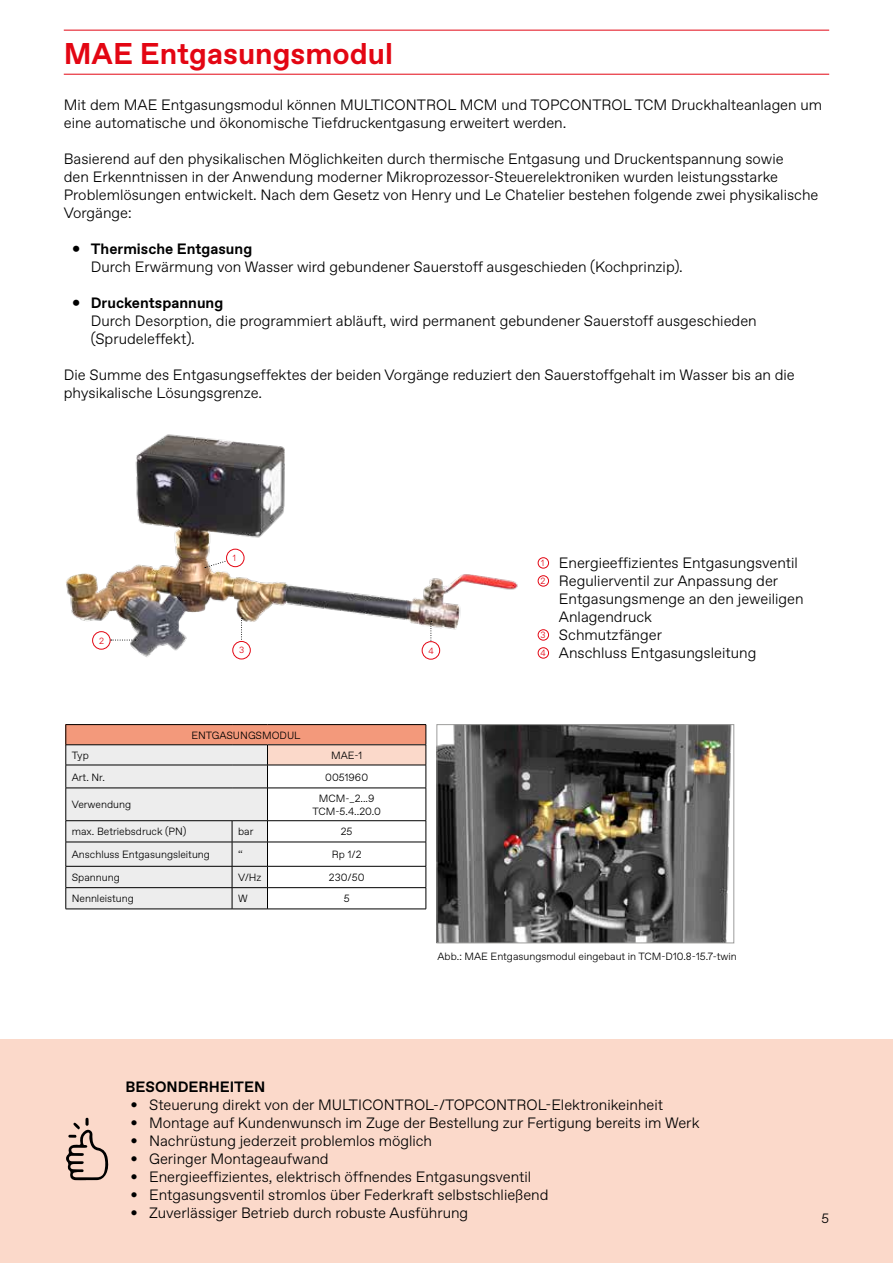
<style>
.page{position:relative;width:893px;height:1263px;background:#fff}
.page>*{position:absolute;margin:0;border:0;box-sizing:border-box;transform-origin:0 0}
.t1{font:700 30px "ABC Favorit";color:#e30613}
.t2{font:300 15px/18px "ABC Favorit";color:#000}
.t3{font:700 15px "ABC Favorit";color:#000}
.t4{font:300 13.5px "ABC Favorit";color:#000}
.t5{font:300 10.5px/12.6px "ABC Favorit";color:#000;text-align:center}
.t6{font:300 9px "ABC Favorit";color:#e30613}
.s1{font-size:9px;color:#e30613}
</style>
<div class="page">
<hr style="left:64px;top:30px;width:765px;height:1px;background:#e30613">
<hr style="left:64px;top:74px;width:765px;height:1px;background:#e30613">
<div style="left:0;top:1040px;width:893px;height:223px;background:#fbd9ca"></div>
<div style="left:66px;top:725px;width:360px;height:20px;background:#f3997b"></div>
<div style="left:267px;top:745px;width:159px;height:20px;background:#fbd9ca"></div>
<hr style="left:66px;top:724px;width:166px;height:1px;background:#000">
<hr style="left:232px;top:724px;width:35px;height:1px;background:#000">
<hr style="left:267px;top:724px;width:159px;height:1px;background:#000">
<hr style="left:267px;top:744px;width:159px;height:1px;background:#000">
<hr style="left:267px;top:765px;width:159px;height:1px;background:#000">
<hr style="left:267px;top:788px;width:159px;height:1px;background:#000">
<hr style="left:267px;top:820px;width:159px;height:1px;background:#000">
<hr style="left:267px;top:842px;width:159px;height:1px;background:#000">
<hr style="left:267px;top:866px;width:159px;height:1px;background:#000">
<hr style="left:267px;top:887px;width:159px;height:1px;background:#000">
<svg style="left:66px;top:725px;width:202px;height:184px;background:#e1d8d5"></svg>
<hr style="left:66px;top:909px;width:166px;height:1px;background:#000">
<hr style="left:232px;top:909px;width:35px;height:1px;background:#000">
<hr style="left:267px;top:909px;width:159px;height:1px;background:#000">
<svg style="left:426px;top:725px;width:1px;height:63px"></svg>
<hr style="left:426px;top:788px;width:1px;height:32px;background:#000">
<svg style="left:426px;top:821px;width:1px;height:88px"></svg>
<img style="left:66px;top:434px;width:452px;height:226px">
<div style="left:93px;top:632px;width:17px;height:17px;background:#fff;border-radius:50%"></div>
<div style="left:92px;top:631px;width:18px;height:18px;border:1px solid #e30613;border-radius:50%"></div>
<svg style="left:431px;top:621px;width:1px;height:20px"></svg>
<svg style="left:241px;top:618px;width:2px;height:23px"></svg>
<svg style="left:111px;top:640px;width:25px;height:1px"></svg>
<svg style="left:205px;top:560px;width:24px;height:8px"></svg>
<div style="left:538px;top:557px;width:11px;height:11px;border:1px solid #e30613;border-radius:50%"></div>
<div style="left:538px;top:575px;width:11px;height:11px;border:1px solid #e30613;border-radius:50%"></div>
<div style="left:538px;top:629px;width:11px;height:11px;border:1px solid #e30613;border-radius:50%"></div>
<div style="left:538px;top:647px;width:11px;height:11px;border:1px solid #e30613;border-radius:50%"></div>
<div style="left:227px;top:549px;width:17px;height:18px;background:#fff;border-radius:50%"></div>
<div style="left:226px;top:549px;width:18px;height:18px;border:1px solid #e30613;border-radius:50%"></div>
<div style="left:422px;top:642px;width:18px;height:17px;background:#fff;border-radius:50%"></div>
<div style="left:422px;top:641px;width:18px;height:18px;border:1px solid #e30613;border-radius:50%"></div>
<div style="left:233px;top:641px;width:17px;height:18px;background:#fff;border-radius:50%"></div>
<div style="left:232px;top:641px;width:19px;height:18px;border:1px solid #e30613;border-radius:50%"></div>
<img style="left:439px;top:726px;width:293px;height:215px">
<div style="left:437px;top:724px;width:297px;height:219px;border:1px solid #9d9d9c"></div>
<svg style="left:66px;top:1118px;width:43px;height:62px"></svg>
<h1 class="t1" style="left:64px;top:35px;width:331px">MAE Entgasungsmodul</h1>
<p class="t2" style="left:64px;top:96px;width:760px">Mit dem MAE Entgasungsmodul können MULTICONTROL MCM und TOPCONTROL TCM Druckhalteanlagen um eine automatische und ökonomische Tiefdruckentgasung erweitert werden.</p>
<p class="t2" style="left:64px;top:150px;width:756px">Basierend auf den physikalischen Möglichkeiten durch thermische Entgasung und Druckentspannung sowie<br>den Erkenntnissen in der Anwendung moderner Mikroprozessor-Steuerelektroniken wurden leistungsstarke Problemlösungen entwickelt. Nach dem Gesetz von Henry und Le Chatelier bestehen folgende zwei physikalische Vorgänge:</p>
<p class="t3" style="left:72px;top:240px;width:181px">• Thermische Entgasung</p>
<p class="t2" style="left:91px;top:258px;width:594px">Durch Erwärmung von Wasser wird gebundener Sauerstoff ausgeschieden (Kochprinzip).</p>
<p class="t3" style="left:72px;top:294px;width:152px">• Druckentspannung</p>
<p class="t2" style="left:91px;top:312px;width:667px">Durch Desorption, die programmiert abläuft, wird permanent gebundener Sauerstoff ausgeschieden (Sprudeleffekt).</p>
<p class="t2" style="left:64px;top:366px;width:733px">Die Summe des Entgasungseffektes der beiden Vorgänge reduziert den Sauerstoffgehalt im Wasser bis an die physikalische Lösungsgrenze.</p>
<p class="t6" style="left:99px;top:635px;width:7px">2</p>
<p class="t6" style="left:233px;top:553px;width:5px">1</p>
<p class="t6" style="left:239px;top:645px;width:7px">3</p>
<p class="t6" style="left:428px;top:645px;width:7px">4</p>
<p class="t5" style="left:191px;top:729px;width:111px">ENTGASUNGSMODUL</p>
<p class="t5" style="left:72px;top:749px;width:19px">Typ</p>
<p class="t5" style="left:331px;top:749px;width:33px">MAE-1</p>
<p class="t5" style="left:72px;top:771px;width:35px">Art. Nr.</p>
<p class="t5" style="left:325px;top:771px;width:44px">0051960</p>
<p class="t5" style="left:72px;top:799px;width:61px">Verwendung</p>
<p class="t5" style="left:313px;top:792px;width:70px">MCM-_2...9<br>TCM-5.4..20.0</p>
<p class="t5" style="left:72px;top:826px;width:116px">max. Betriebsdruck (PN)</p>
<p class="t5" style="left:238px;top:826px;width:17px">bar</p>
<p class="t5" style="left:341px;top:826px;width:13px">25</p>
<p class="t5" style="left:72px;top:848px;width:140px">Anschluss Entgasungsleitung</p>
<p class="t5" style="left:238px;top:848px;width:6px">“</p>
<p class="t5" style="left:332px;top:848px;width:31px">Rp 1/2</p>
<p class="t5" style="left:72px;top:871px;width:49px">Spannung</p>
<p class="t5" style="left:238px;top:871px;width:25px">V/Hz</p>
<p class="t5" style="left:329px;top:871px;width:37px">230/50</p>
<p class="t5" style="left:72px;top:892px;width:64px">Nennleistung</p>
<p class="t5" style="left:238px;top:892px;width:11px">W</p>
<p class="t5" style="left:344px;top:892px;width:7px">5</p>
<p class="t2" style="left:540px;top:554px;width:259px"><span class="s1">1</span> Energieeffizientes Entgasungsventil<br><sup>2</sup> Regulierventil zur Anpassung der</p>
<p class="t2" style="left:559px;top:590px;width:246px">Entgasungsmenge an den jeweiligen</p>
<p class="t2" style="left:559px;top:608px;width:95px">Anlagendruck</p>
<p class="t2" style="left:540px;top:626px;width:123px"><sup>3</sup> Schmutzfänger</p>
<p class="t2" style="left:540px;top:644px;width:217px"><sup>4</sup> Anschluss Entgasungsleitung</p>
<p class="t5" style="left:437px;top:950px;width:301px">Abb.: MAE Entgasungsmodul eingebaut in TCM-D10.8-15.7-twin</p>
<p class="t3" style="left:126px;top:1077px;width:141px">BESONDERHEITEN</p>
<p class="t2" style="left:131px;top:1096px;width:534px">• Steuerung direkt von der MULTICONTROL-/TOPCONTROL-Elektronikeinheit</p>
<p class="t2" style="left:131px;top:1114px;width:570px">• Montage auf Kundenwunsch im Zuge der Bestellung zur Fertigung bereits im Werk</p>
<p class="t2" style="left:131px;top:1132px;width:303px">• Nachrüstung jederzeit problemlos möglich</p>
<p class="t2" style="left:131px;top:1150px;width:200px">• Geringer Montageaufwand</p>
<p class="t2" style="left:131px;top:1168px;width:402px">• Energieeffizientes, elektrisch öffnendes Entgasungsventil</p>
<p class="t2" style="left:131px;top:1186px;width:419px">• Entgasungsventil stromlos über Federkraft selbstschließend</p>
<p class="t2" style="left:131px;top:1204px;width:339px">• Zuverlässiger Betrieb durch robuste Ausführung</p>
<p class="t4" style="left:821px;top:1210px;width:9px">5</p>
</div>
